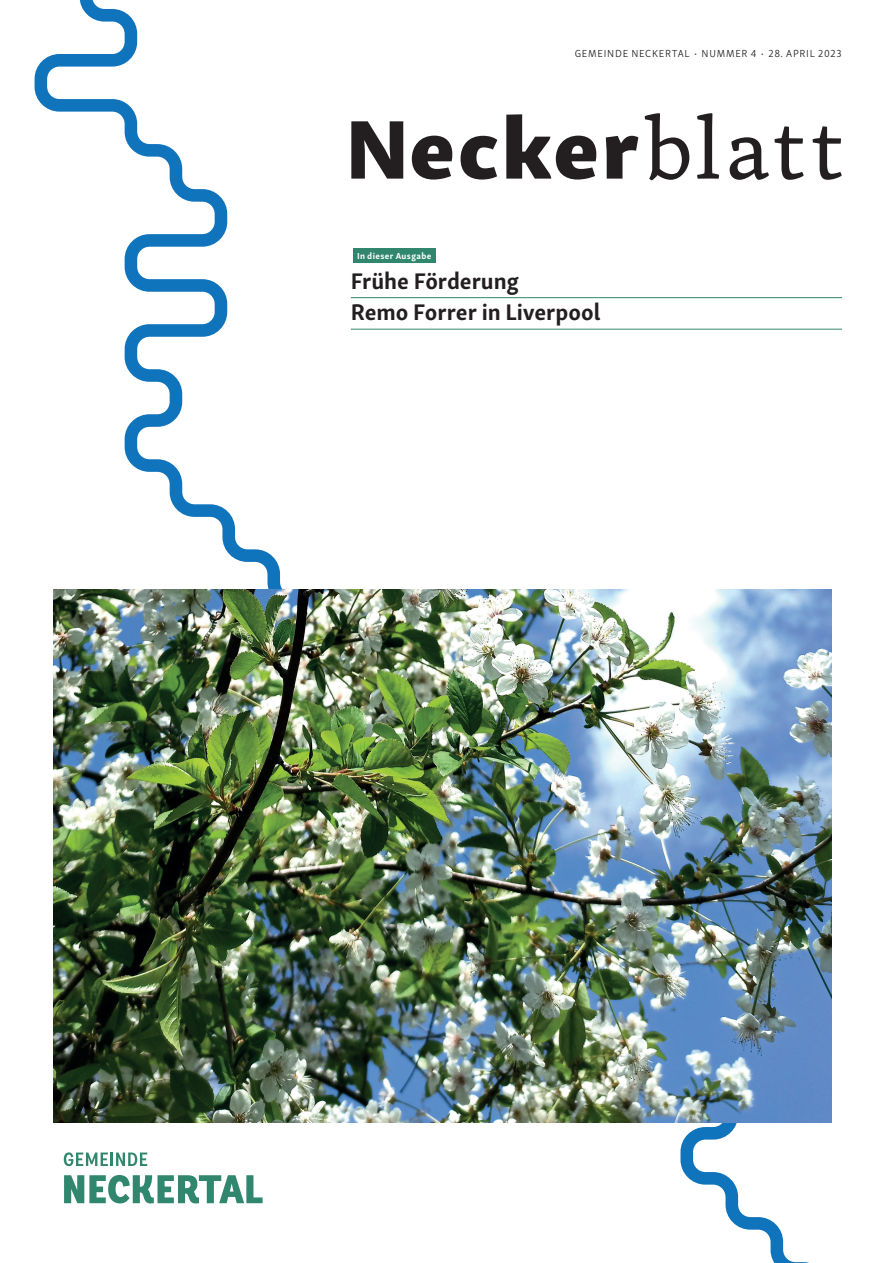
<style>
.page{position:relative;width:893px;height:1263px;background:#fff}
.page>*{position:absolute;margin:0;border:0;box-sizing:border-box;transform-origin:0 0}
.t1{font:700 23.25px/31.5px "Skolar Sans Latn";color:#231f20}
.t2{font:300 10.5px "Skolar Sans Latn";letter-spacing:.07em;color:#231f20}
.t3{font:700 9px "Skolar Sans Latn";letter-spacing:.045em;color:#fff}
.s1{font-family:"Skolar Sans PE";font-weight:600}
</style>
<div class="page">
<svg style="left:680px;top:1123px;width:130px;height:140px"></svg>
<svg style="left:35px;top:0;width:248px;height:589px"></svg>
<svg style="left:64px;top:1152px;width:83px;height:14px"></svg>
<svg style="left:64px;top:1175px;width:199px;height:28px"></svg>
<svg style="left:351px;top:113px;width:491px;height:67px"></svg>
<img style="left:53px;top:589px;width:778px;height:534px">
<hr style="left:351px;top:297px;width:491px;height:1px;background:#31876d">
<hr style="left:351px;top:329px;width:491px;height:1px;background:#31876d">
<div style="left:353px;top:248px;width:82px;height:15px;background:#31876d"></div>
<p class="t3" style="left:357px;top:248px;width:76px">In dieser Ausgabe</p>
<p class="t2" style="left:575px;top:45px;width:269px">GEMEINDE NECKERTAL <span class="s1">∙</span> NUMMER 4 <span class="s1">∙</span> 28. APRIL 2023</p>
<h1 class="t1" style="left:351px;top:263px;width:251px">Frühe Förderung<br>Remo Forrer in Liverpool</h1>
</div>
